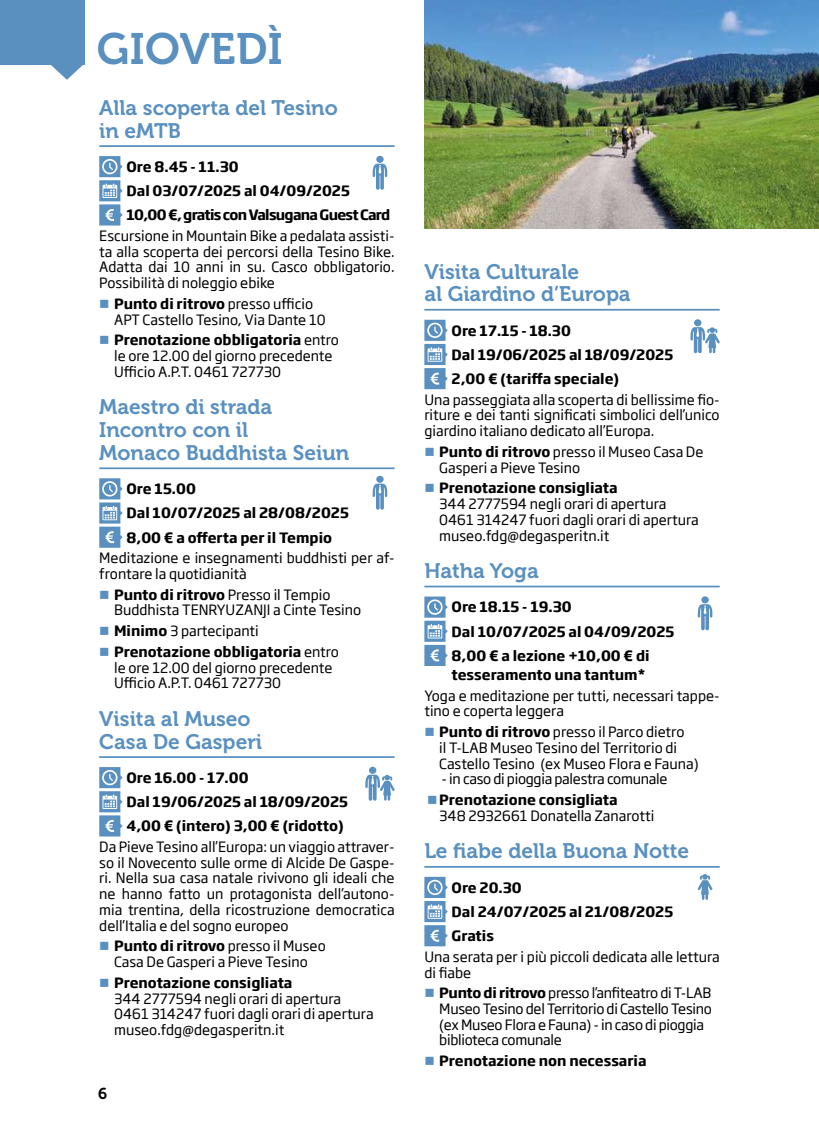
<style>
.page{position:relative;width:819px;height:1141px;background:#fff}
.page>*{position:absolute;margin:0;border:0;box-sizing:border-box;transform-origin:0 0}
.t1{font:43.75px "Museo 700";letter-spacing:.01em;color:#5990c0}
.t2{font:21px/22.8px "Museo 700";color:#5990c0}
.t3{font:15.75px "Museo 700";color:#000}
.t4{font:14px/15.8px "Soho Gothic Std";color:#000}
.t5{font:700 14px/24.2px "Soho Gothic Std";color:#000}
.t6{font:14px/15.8px "Soho Gothic Std";letter-spacing:-.02em;color:#000}
.t7{font:700 14px/24.2px "Soho Gothic Std";letter-spacing:-.05em;color:#000}
.s1{color:#5990c0}
.s2{font-weight:700}
</style>
<div class="page">
<img style="left:424px;top:0;width:395px;height:228px">
<div style="left:0;top:0;width:85px;height:64px;background:#5990c0"></div>
<svg style="left:49px;top:64px;width:36px;height:16px"></svg>
<hr style="left:99px;top:145px;width:295px;height:2px;background:#5990c0">
<hr style="left:99px;top:467px;width:295px;height:2px;background:#5990c0">
<hr style="left:99px;top:756px;width:295px;height:2px;background:#5990c0">
<svg style="left:99px;top:156px;width:24px;height:70px"></svg>
<svg style="left:99px;top:478px;width:24px;height:70px"></svg>
<svg style="left:99px;top:767px;width:24px;height:69px"></svg>
<hr style="left:424px;top:309px;width:295px;height:2px;background:#5990c0">
<hr style="left:424px;top:586px;width:295px;height:1px;background:#5990c0">
<hr style="left:424px;top:866px;width:295px;height:2px;background:#5990c0">
<svg style="left:424px;top:320px;width:23px;height:69px"></svg>
<svg style="left:424px;top:597px;width:23px;height:69px"></svg>
<svg style="left:424px;top:877px;width:23px;height:69px"></svg>
<svg style="left:372px;top:156px;width:15px;height:34px"></svg>
<svg style="left:372px;top:476px;width:15px;height:34px"></svg>
<svg style="left:697px;top:596px;width:15px;height:34px"></svg>
<svg style="left:697px;top:874px;width:15px;height:26px"></svg>
<svg style="left:365px;top:767px;width:30px;height:34px"></svg>
<svg style="left:690px;top:319px;width:29px;height:34px"></svg>
<h1 class="t1" style="left:97px;top:25px;width:187px">GIOVEDÌ</h1>
<h2 class="t2" style="left:99px;top:97px;width:240px">Alla scoperta del Tesino in eMTB</h2>
<p class="t7" style="left:126px;top:155px;width:265px">Ore 8.45 - 11.30<br>Dal 03/07/2025 al 04/09/2025<br>10,00 €, gratis con Valsugana Guest Card</p>
<p class="t4" style="left:99px;top:228px;width:297px;text-align:justify">Escursione in Mountain Bike a pedalata assisti&shy;ta alla scoperta dei percorsi della Tesino Bike.<br>Adatta dai 10 anni in su. Casco obbligatorio.<br>Possibilità di noleggio ebike</p>
<p class="t4" style="left:114px;top:296px;width:213px;text-indent:-15px"><span class="s1">■</span> <span class="s2">Punto di ritrovo</span> presso ufficio<br>APT Castello Tesino, Via Dante 10</p>
<p class="t4" style="left:114px;top:333px;width:226px;text-indent:-15px"><span class="s1">■</span> <span class="s2">Prenotazione obbligatoria</span> entro le ore 12.00 del giorno precedente<br>Ufficio A.P.T. 0461 727730</p>
<h2 class="t2" style="left:99px;top:396px;width:251px">Maestro di strada<br>Incontro con il<br>Monaco Buddhista Seiun</h2>
<p class="t5" style="left:126px;top:477px;width:224px">Ore 15.00<br>Dal 10/07/2025 al 28/08/2025<br>8,00 € a offerta per il Tempio</p>
<p class="t4" style="left:99px;top:550px;width:297px">Meditazione e insegnamenti buddhisti per af&shy;frontare la quotidianità</p>
<p class="t4" style="left:114px;top:587px;width:249px;text-indent:-15px"><span class="s1">■</span> <span class="s2">Punto di ritrovo</span> Presso il Tempio<br>Buddhista TENRYUZANJI a Cinte Tesino</p>
<p class="t4" style="left:99px;top:623px;width:161px"><span class="s1">■</span> <span class="s2">Minimo</span> 3 partecipanti</p>
<p class="t4" style="left:114px;top:644px;width:226px;text-indent:-15px"><span class="s1">■</span> <span class="s2">Prenotazione obbligatoria</span> entro le ore 12.00 del giorno precedente<br>Ufficio A.P.T. 0461 727730</p>
<h2 class="t2" style="left:99px;top:708px;width:164px">Visita al Museo<br>Casa De Gasperi</h2>
<p class="t5" style="left:126px;top:766px;width:223px">Ore 16.00 - 17.00<br>Dal 19/06/2025 al 18/09/2025<br>4,00 € (intero) 3,00 € (ridotto)</p>
<p class="t4" style="left:99px;top:839px;width:297px;text-align:justify">Da Pieve Tesino all’Europa: un viaggio attraver&shy;so il Novecento sulle orme di Alcide De Gaspe&shy;ri. Nella sua casa natale rivivono gli ideali che ne hanno fatto un protagonista dell’autono&shy;mia trentina, della ricostruzione democratica dell’Italia e del sogno europeo</p>
<p class="t4" style="left:99px;top:939px;width:228px;text-align:center"><span class="s1">■</span> <span class="s2">Punto di ritrovo</span> presso il Museo<br>Casa De Gasperi a Pieve Tesino</p>
<p class="t4" style="left:114px;top:975px;width:261px;text-indent:-15px"><span class="s1">■</span> <span class="s2">Prenotazione consigliata<br></span>344 2777594 negli orari di apertura 0461 314247 fuori dagli orari di apertura museo.fdg@degasperitn.it</p>
<p class="t3" style="left:98px;top:1085px;width:11px">6</p>
<h2 class="t2" style="left:424px;top:260px;width:208px">Visita Culturale<br>al Giardino d’Europa</h2>
<p class="t5" style="left:451px;top:318px;width:223px">Ore 17.15 - 18.30<br>Dal 19/06/2025 al 18/09/2025<br>2,00 € (tariffa speciale)</p>
<p class="t4" style="left:424px;top:392px;width:297px;text-align:justify">Una passeggiata alla scoperta di bellissime fio&shy;riture e dei tanti significati simbolici dell’unico giardino italiano dedicato all’Europa.</p>
<p class="t4" style="left:439px;top:444px;width:266px;text-indent:-15px"><span class="s1">■</span> <span class="s2">Punto di ritrovo</span> presso il Museo Casa De<br>Gasperi a Pieve Tesino</p>
<p class="t4" style="left:439px;top:481px;width:261px;text-indent:-15px"><span class="s1">■</span> <span class="s2">Prenotazione consigliata<br></span>344 2777594 negli orari di apertura 0461 314247 fuori dagli orari di apertura museo.fdg@degasperitn.it</p>
<h2 class="t2" style="left:424px;top:560px;width:116px">Hatha Yoga</h2>
<p class="t5" style="left:451px;top:595px;width:224px">Ore 18.15 - 19.30<br>Dal 10/07/2025 al 04/09/2025<br>8,00 € a lezione +10,00 € di</p>
<p class="t5" style="left:451px;top:663px;width:195px">tesseramento una tantum*</p>
<p class="t4" style="left:424px;top:688px;width:297px">Yoga e meditazione per tutti, necessari tappe&shy;tino e coperta leggera</p>
<p class="t4" style="left:439px;top:724px;width:261px;text-indent:-15px"><span class="s1">■</span> <span class="s2">Punto di ritrovo</span> presso il Parco dietro<br>il T-LAB Museo Tesino del Territorio di<br>Castello Tesino (ex Museo Flora e Fauna)</p>
<p class="t6" style="left:441px;top:772px;width:227px">- in caso di pioggia palestra comunale</p>
<p class="t4" style="left:439px;top:792px;width:216px;text-indent:-12px"><span class="s1">■</span><span class="s2">Prenotazione consigliata<br></span>348 2932661 Donatella Zanarotti</p>
<h2 class="t2" style="left:424px;top:840px;width:266px">Le fiabe della Buona Notte</h2>
<p class="t5" style="left:451px;top:876px;width:223px">Ore 20.30<br>Dal 24/07/2025 al 21/08/2025<br>Gratis</p>
<p class="t4" style="left:424px;top:949px;width:297px">Una serata per i più piccoli dedicata alle lettura di fiabe</p>
<p class="t6" style="left:439px;top:985px;width:274px;text-indent:-15px"><span class="s1">■</span> <span class="s2">Punto di ritrovo</span> presso l’anfiteatro di T-LAB Museo Tesino del Territorio di Castello Tesino (ex Museo Flora e Fauna) - in caso di pioggia biblioteca comunale</p>
<p class="t5" style="left:424px;top:1049px;width:224px"><span class="s1">■</span> Prenotazione non necessaria</p>
</div>
